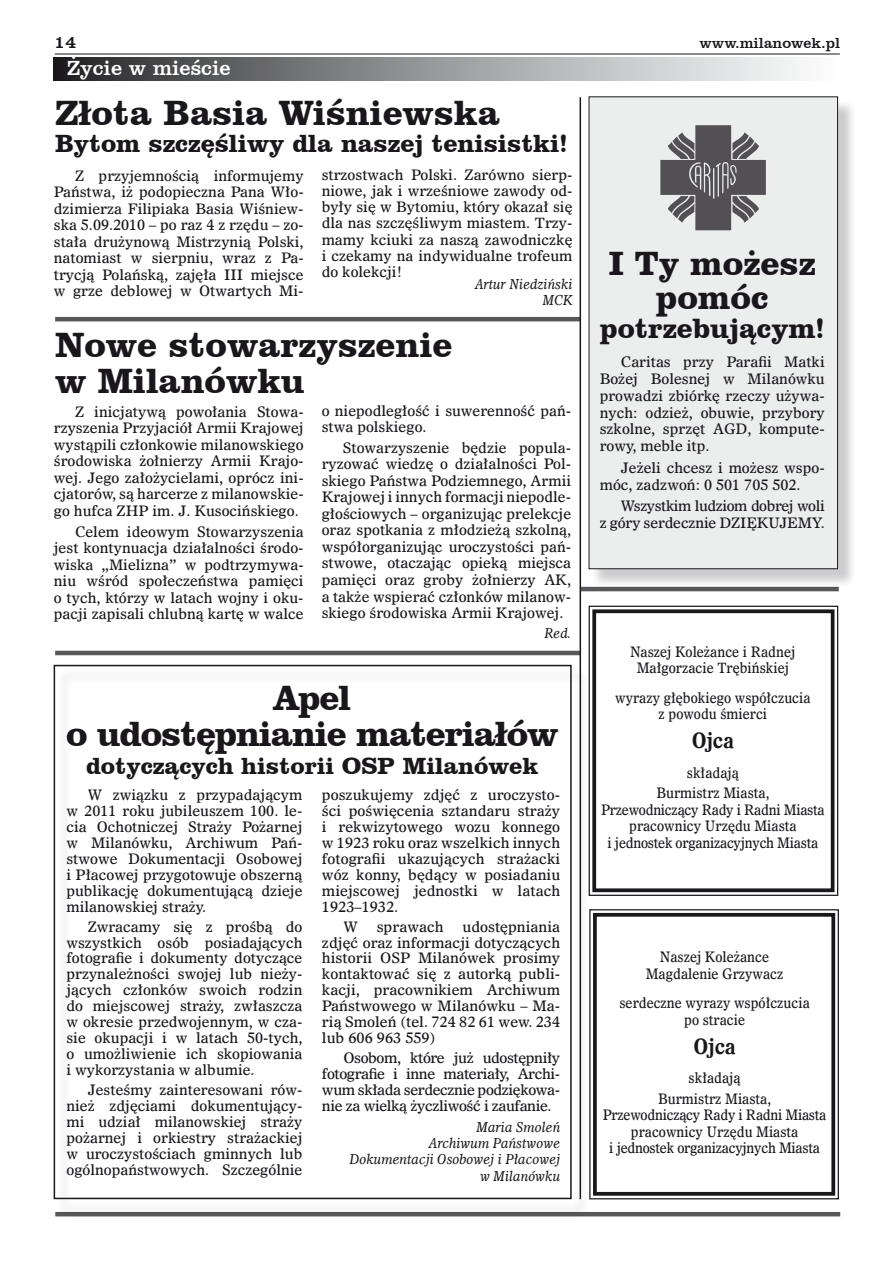
<style>
.page{position:relative;width:893px;height:1263px;background:#fff}
.page>*{position:absolute;margin:0;border:0;box-sizing:border-box;transform-origin:0 0}
.t1{font:700 36px/36px "Clarendon L2";color:#1a171c}
.t2{font:700 36px/36px "Clarendon L2";letter-spacing:-.03em;color:#1a171c;text-align:center}
.t3{font:700 34.5px/34.5px "Clarendon L2";color:#1a171c;text-align:center}
.t4{font:700 28.65px "Clarendon L2";color:#1a171c}
.t5{font:700 25.5px "Clarendon L2";color:#1a171c}
.t6{font:700 24px "Clarendon L2";color:#1a171c}
.t7{font:21px "Clarendon L2";color:#fff}
.t8{font:700 21px "Dutch 811 EU";color:#1a171c;scale:.9 1}
.t9{font:18px "Clarendon EU";color:#1a171c}
.t10{font:15px "Clarendon L2";color:#1a171c}
.t11{font:14.25px/15.9px "Dutch 811 EU";color:#1a171c;text-align:justify}
.t12{font:14.25px/16.5px "Dutch 811 EU";color:#1a171c;text-align:center;scale:.9 1}
.t13{font:14.25px/16.5px "Dutch 811 EU";letter-spacing:-.02em;color:#1a171c;text-align:center;scale:.9 1}
.t14{font:14.25px/17px "Dutch 811 EU";letter-spacing:-.03em;color:#1a171c;text-align:right}
.t15{font:italic 13.5px/16.2px "Dutch 811 EU";color:#1a171c;text-align:right;scale:.91 1}
.t16{font:italic 13.5px/16.2px "Dutch 811 EU";color:#1a171c;text-align:right;scale:.9 1}
</style>
<div class="page">
<hr style="left:55px;top:54px;width:785px;height:1px;background:#1a171c">
<hr style="left:55px;top:1212px;width:785px;height:4px;background:#58585a">
<div style="left:54px;top:57px;width:785px;height:24px;background:linear-gradient(to right,#2a2a2d,#fff)"></div>
<hr style="left:55px;top:651px;width:525px;height:4px;background:#58585a">
<hr style="left:55px;top:317px;width:525px;height:4px;background:#58585a">
<hr style="left:581px;top:587px;width:258px;height:4px;background:#58585a">
<div style="left:591px;top:98px;width:265px;height:490px;background:#1a171c;opacity:.22"></div>
<div style="left:589px;top:97px;width:249px;height:472px;background:#eceded"></div>
<div style="left:589px;top:96px;width:249px;height:473px;border:1px solid #1a171c"></div>
<svg style="left:660px;top:125px;width:106px;height:105px"></svg>
<svg style="left:590px;top:909px;width:249px;height:291px"></svg>
<div style="left:593px;top:913px;width:242px;height:283px;border:4px solid #1a171c"></div>
<svg style="left:588px;top:605px;width:251px;height:291px"></svg>
<div style="left:592px;top:609px;width:242px;height:283px;border:4px solid #1a171c"></div>
<div style="left:56px;top:667px;width:534px;height:551px;background:#fff"></div>
<div style="left:54px;top:665px;width:518px;height:534px;border:2px solid #1a171c"></div>
<hr style="left:580px;top:97px;width:1px;height:1102px;background:#1a171c">
<p class="t9" style="left:54px;top:30px;width:24px">14</p>
<p class="t10" style="left:699px;top:33px;width:142px">www.milanowek.pl</p>
<h3 class="t7" style="left:67px;top:55px;width:165px">Życie w mieście</h3>
<h1 class="t1" style="left:55px;top:93px;width:446px">Złota Basia Wiśniewska</h1>
<h3 class="t5" style="left:55px;top:127px;width:514px">Bytom szczęśliwy dla naszej tenisistki!</h3>
<p class="t11" style="left:54px;top:168px;width:251px;line-height:16.5px;text-indent:21px">Z przyjemnością informujemy Państwa, iż podopieczna Pana Wło&shy;dzimierza Filipiaka Basia Wiśniew&shy;ska 5.09.2010 – po raz 4 z rzędu – zo&shy;stała drużynową Mistrzynią Polski, natomiast w sierpniu, wraz z Pa&shy;trycją Polańską, zajęła III miejsce w grze deblowej w Otwartych Mi-</p>
<p class="t11" style="left:322px;top:167px;width:252px">strzostwach Polski. Zarówno sierp&shy;niowe, jak i wrześniowe zawody od&shy;były się w Bytomiu, który okazał się dla nas szczęśliwym miastem. Trzy&shy;mamy kciuki za naszą zawodniczkę i czekamy na indywidualne trofeum do kolekcji!</p>
<p class="t16" style="left:475px;top:276px;width:109px">Artur Niedziński<br>MCK</p>
<h1 class="t1" style="left:55px;top:325px;width:399px">Nowe stowarzyszenie w Milanówku</h1>
<p class="t11" style="left:54px;top:404px;width:251px;line-height:16.5px;text-indent:21px">Z inicjatywą powołania Stowa&shy;rzyszenia Przyjaciół Armii Krajowej wystąpili członkowie milanowskiego środowiska żołnierzy Armii Krajo&shy;wej. Jego założycielami, oprócz ini&shy;cjatorów, są harcerze z milanowskie&shy;go hufca ZHP im. J. Kusocińskiego.</p>
<p class="t11" style="left:54px;top:523px;width:251px;line-height:16.5px;text-indent:21px">Celem ideowym Stowarzyszenia jest kontynuacja działalności środo&shy;wiska „Mielizna” w podtrzymywa&shy;niu wśród społeczeństwa pamięci o tych, którzy w latach wojny i oku&shy;pacji zapisali chlubną kartę w walce</p>
<p class="t11" style="left:322px;top:403px;width:251px;line-height:16.5px">o niepodległość i suwerenność pań&shy;stwa polskiego.</p>
<p class="t11" style="left:322px;top:440px;width:251px;line-height:16.5px;text-indent:21px">Stowarzyszenie będzie popula&shy;ryzować wiedzę o działalności Pol&shy;skiego Państwa Podziemnego, Armii Krajowej i innych formacji niepodle&shy;głościowych – organizując prelekcje oraz spotkania z młodzieżą szkolną, współorganizując uroczystości pań&shy;stwowe, otaczając opieką miejsca pamięci oraz groby żołnierzy AK, a także wspierać członków milanow&shy;skiego środowiska Armii Krajowej.</p>
<p class="t16" style="left:544px;top:626px;width:31px">Red.</p>
<h1 class="t2" style="left:66px;top:678px;width:494px">Apel<br>o udostępnianie materiałów</h1>
<h3 class="t6" style="left:86px;top:750px;width:454px">dotyczących historii OSP Milanówek</h3>
<p class="t11" style="left:66px;top:787px;width:238px;text-indent:21px">W związku z przypadającym w 2011 roku jubileuszem 100. le&shy;cia Ochotniczej Straży Pożarnej w Milanówku, Archiwum Pań&shy;stwowe Dokumentacji Osobowej i Płacowej przygotowuje obszerną publikację dokumentującą dzieje milanowskiej straży.</p>
<p class="t11" style="left:66px;top:919px;width:238px;text-indent:21px">Zwracamy się z prośbą do wszystkich osób posiadających fotografie i dokumenty dotyczące przynależności swojej lub nieży&shy;jących członków swoich rodzin do miejscowej straży, zwłaszcza w okresie przedwojennym, w cza&shy;sie okupacji i w latach 50-tych, o umożliwienie ich skopiowania i wykorzystania w albumie.</p>
<p class="t11" style="left:66px;top:1082px;width:238px;text-indent:21px">Jesteśmy zainteresowani rów&shy;nież zdjęciami dokumentujący&shy;mi udział milanowskiej straży pożarnej i orkiestry strażackiej w uroczystościach gminnych lub ogólnopaństwowych. Szczególnie</p>
<p class="t11" style="left:322px;top:787px;width:240px">poszukujemy zdjęć z uroczysto&shy;ści poświęcenia sztandaru straży i rekwizytowego wozu konnego w 1923 roku oraz wszelkich innych fotografii ukazujących strażacki wóz konny, będący w posiadaniu miejscowej jednostki w latach 1923–1932.</p>
<p class="t11" style="left:343px;top:919px;width:16px">W</p>
<p class="t11" style="left:377px;top:919px;width:68px">sprawach</p>
<p class="t11" style="left:322px;top:919px;width:240px;text-indent:140px">udostępniania zdjęć oraz informacji dotyczących historii OSP Milanówek prosimy kontaktować się z autorką publi&shy;kacji, pracownikiem Archiwum Państwowego w Milanówku – Ma&shy;rią Smoleń (tel. 724 82 61 wew. 234 lub 606 963 559)</p>
<p class="t11" style="left:322px;top:1050px;width:240px;text-indent:21px">Osobom, które już udostępniły fotografie i inne materiały, Archi&shy;wum składa serdecznie podziękowa&shy;nie za wielką życzliwość i zaufanie.</p>
<p class="t15" style="left:349px;top:1119px;width:233px">Maria Smoleń<br>Archiwum Państwowe<br>Dokumentacji Osobowej i Płacowej w Milanówku</p>
<h2 class="t3" style="left:609px;top:244px;width:209px">I Ty możesz pomóc</h2>
<h3 class="t4" style="left:600px;top:309px;width:226px">potrzebującym!</h3>
<p class="t11" style="left:600px;top:353px;width:227px;line-height:17px;text-indent:21px">Caritas przy Parafii Matki Bożej Bolesnej w Milanówku prowadzi zbiórkę rzeczy używa&shy;nych: odzież, obuwie, przybory szkolne, sprzęt AGD, kompute&shy;rowy, meble itp.</p>
<p class="t11" style="left:600px;top:459px;width:226px;line-height:17px;text-indent:21px">Jeżeli chcesz i możesz wspo&shy;móc, zadzwoń: 0 501 705 502.</p>
<p class="t14" style="left:600px;top:497px;width:226px">Wszystkim ludziom dobrej woli<br>z góry serdecznie DZIĘKUJEMY.</p>
<p class="t12" style="left:630px;top:644px;width:185px">Naszej Koleżance i Radnej<br>Małgorzacie Trębińskiej</p>
<p class="t12" style="left:615px;top:690px;width:219px">wyrazy głębokiego współczucia z powodu śmierci</p>
<h3 class="t8" style="left:692px;top:727px;width:48px">Ojca</h3>
<p class="t12" style="left:656px;top:762px;width:127px;line-height:20.7px">składają<br>Burmistrz Miasta,</p>
<p class="t13" style="left:601px;top:802px;width:250px">Przewodniczący Rady i Radni Miasta pracownicy Urzędu Miasta<br>i jednostek organizacyjnych Miasta</p>
<p class="t12" style="left:646px;top:949px;width:154px">Naszej Koleżance<br>Magdalenie Grzywacz</p>
<p class="t12" style="left:619px;top:995px;width:213px">serdeczne wyrazy współczucia po stracie</p>
<h3 class="t8" style="left:693px;top:1033px;width:48px">Ojca</h3>
<p class="t12" style="left:658px;top:1068px;width:127px;line-height:20.7px">składają<br>Burmistrz Miasta,</p>
<p class="t13" style="left:603px;top:1107px;width:250px">Przewodniczący Rady i Radni Miasta pracownicy Urzędu Miasta<br>i jednostek organizacyjnych Miasta</p>
</div>
